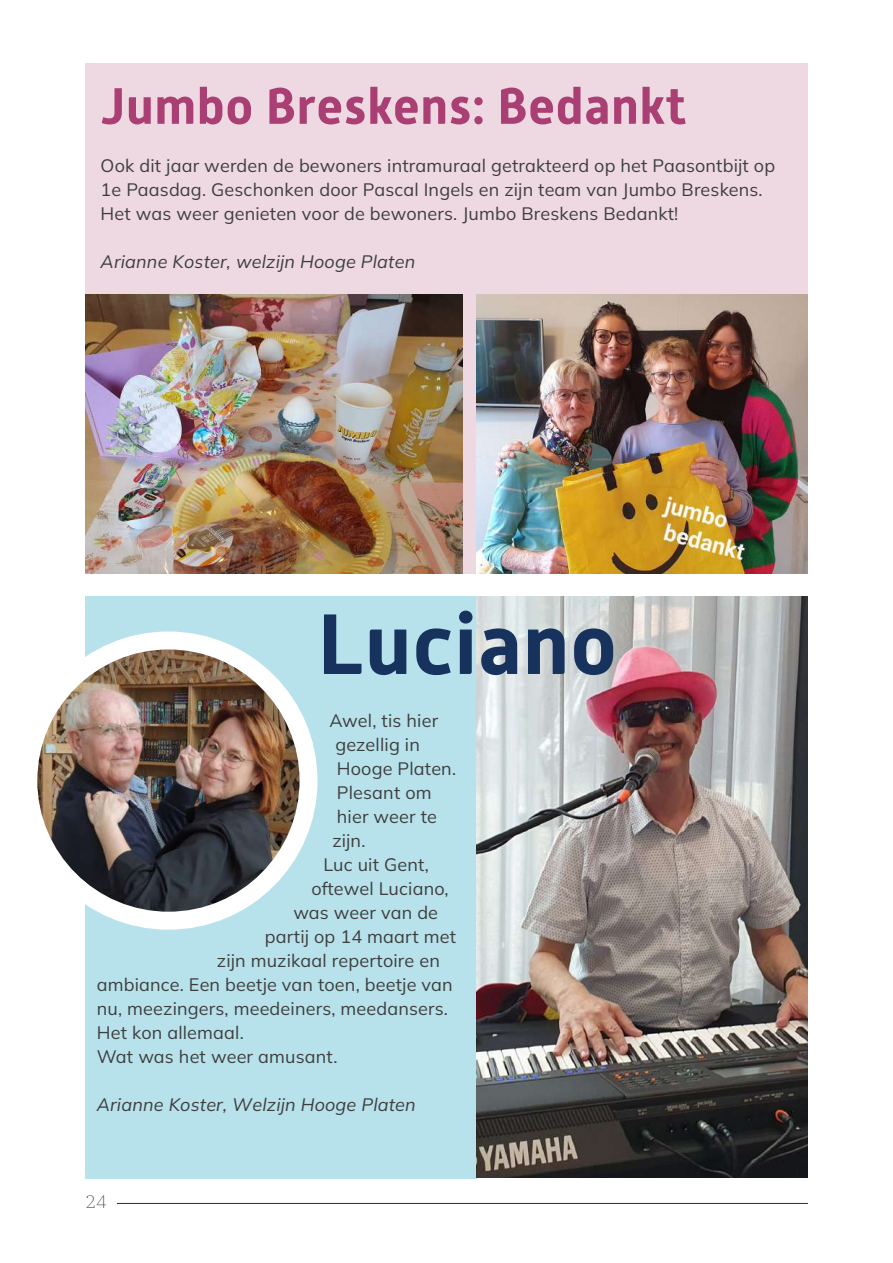
<style>
.page{position:relative;width:893px;height:1263px;background:#fff}
.page>*{position:absolute;margin:0;border:0;box-sizing:border-box;transform-origin:0 0}
.t1{font:700 85.2px "Alwyn New";letter-spacing:.01em;color:#17335d}
.t2{font:700 51px "Alwyn New";letter-spacing:.01em;color:#aa3f73}
.t3{font:200 18px/24px "Mulish";letter-spacing:.01em;color:#3e3e3f}
.t4{font:italic 200 18px "Mulish";letter-spacing:.01em;color:#3e3e3f}
.t5{font:200 18px "IBM Plex Serif";color:#3e3e3f}
</style>
<div class="page">
<hr style="left:117px;top:1203px;width:691px;height:1px;background:#17335d">
<div style="left:85px;top:596px;width:391px;height:583px;background:#b7e2eb"></div>
<div style="left:85px;top:64px;width:723px;height:510px;background:#eed9e3"></div>
<img style="left:85px;top:294px;width:377px;height:280px">
<img style="left:476px;top:596px;width:332px;height:582px">
<img style="left:476px;top:294px;width:332px;height:280px">
<img style="left:28px;top:640px;width:280px;height:281px;border-radius:140px">
<div style="left:19px;top:631px;width:298px;height:299px;border:18px solid #fff;border-radius:50%"></div>
<h2 class="t2" style="left:101px;top:77px;width:587px">Jumbo Breskens: Bedankt</h2>
<p class="t3" style="left:101px;top:153px;width:676px">Ook dit jaar werden de bewoners intramuraal getrakteerd op het Paasontbijt op<br>1e Paasdag. Geschonken door Pascal Ingels en zijn team van Jumbo Breskens.<br>Het was weer genieten voor de bewoners. Jumbo Breskens Bedankt!</p>
<p class="t4" style="left:101px;top:249px;width:316px">Arianne Koster, welzijn Hooge Platen</p>
<h1 class="t1" style="left:317px;top:595px;width:301px">Luciano</h1>
<p class="t3" style="left:329px;top:708px;width:110px">Awel, tis hier</p>
<p class="t3" style="left:335px;top:732px;width:86px">gezellig in</p>
<p class="t3" style="left:337px;top:756px;width:121px">Hooge Platen.</p>
<p class="t3" style="left:337px;top:780px;width:96px">Plesant om</p>
<p class="t3" style="left:337px;top:804px;width:102px">hier weer te</p>
<p class="t3" style="left:332px;top:828px;width:35px">zijn.</p>
<p class="t3" style="left:323px;top:852px;width:107px">Luc uit Gent,</p>
<p class="t3" style="left:311px;top:876px;width:139px">oftewel Luciano,</p>
<p class="t3" style="left:293px;top:900px;width:146px">was weer van de</p>
<p class="t3" style="left:265px;top:924px;width:193px">partij op 14 maart met</p>
<p class="t3" style="left:217px;top:948px;width:225px">zijn muzikaal repertoire en</p>
<p class="t3" style="left:97px;top:972px;width:357px">ambiance. Een beetje van toen, beetje van</p>
<p class="t3" style="left:97px;top:996px;width:353px">nu, meezingers, meedeiners, meedansers.</p>
<p class="t3" style="left:97px;top:1020px;width:148px">Het kon allemaal.</p>
<p class="t3" style="left:97px;top:1044px;width:242px">Wat was het weer amusant.</p>
<p class="t4" style="left:97px;top:1093px;width:320px">Arianne Koster, Welzijn Hooge Platen</p>
<p class="t5" style="left:85px;top:1188px;width:23px">24</p>
</div>
